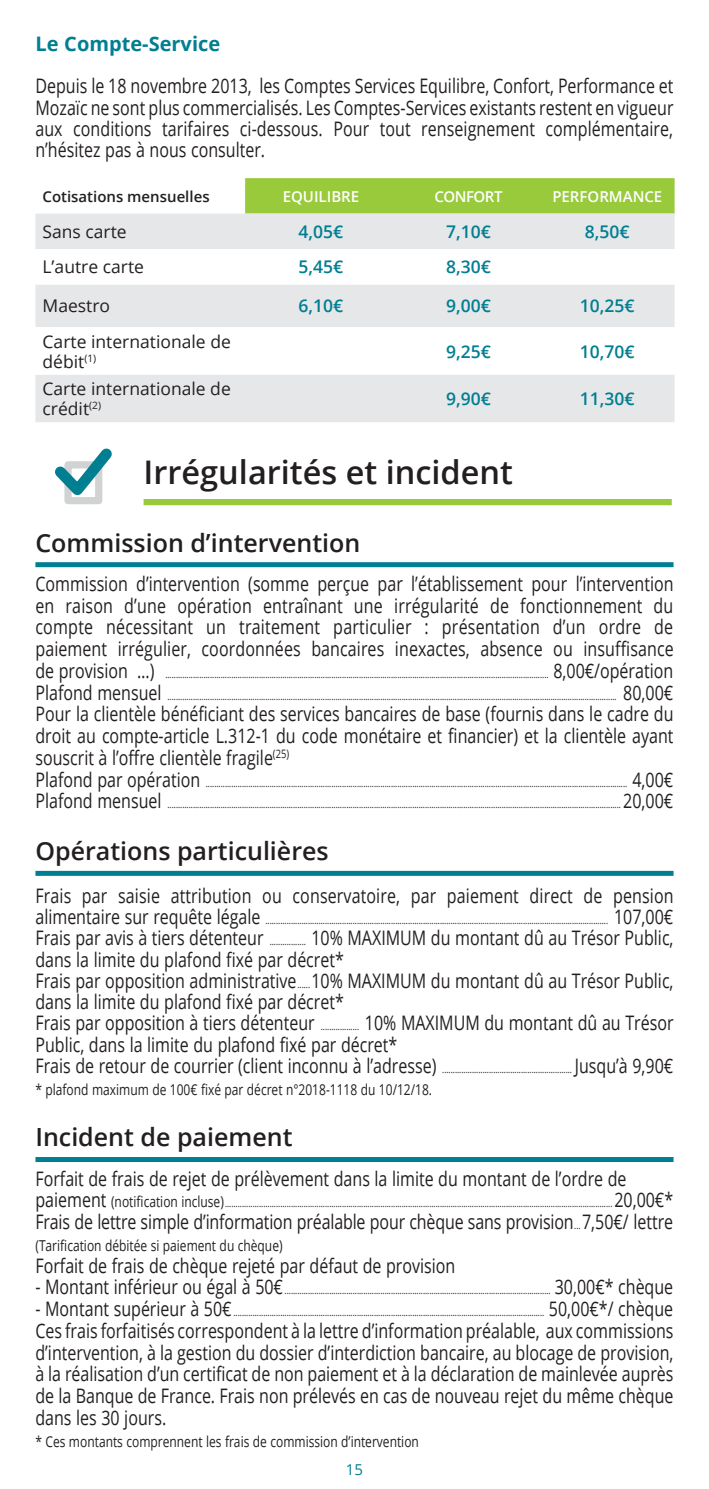
<style>
.page{position:relative;width:709px;height:1489px;background:#fff}
.page>*{position:absolute;margin:0;border:0;box-sizing:border-box;transform-origin:0 0}
.t1{font:600 32.5px "Open Sans";color:#231f20}
.t2{font:600 25px "Open Sans";color:#231f20}
.t3{font:20px/21.8px "Open Sans";color:#231f20;text-align:justify;scale:.8 1}
.t4{font:700 20px "Open Sans";color:#007e92}
.t5{font:17.5px/20px "Open Sans";color:#231f20}
.t6{font:600 17.5px "Open Sans";color:#007e92}
.t7{font:15px "Open Sans";color:#231f20;scale:.8 1}
.t8{font:600 15px "Open Sans";color:#231f20}
.t9{font:600 15px "Open Sans";color:#fff}
.t10{font:600 15px "Open Sans";letter-spacing:-.03em;color:#fff}
.t11{font:15px "Open Sans";color:#007e92}
.t12{font:10px/21.8px "Open Sans";color:#231f20;scale:.8 1}
.s1{font-size:20px}
.s2{font-size:10px}
.s3{font-size:15px}
</style>
<div class="page">
<div style="left:35px;top:562px;width:638px;height:5px;background:#007e92"></div>
<div style="left:35px;top:870px;width:638px;height:5px;background:#007e92"></div>
<div style="left:35px;top:1156px;width:638px;height:5px;background:#007e92"></div>
<svg style="left:55px;top:448px;width:57px;height:57px"></svg>
<div style="left:144px;top:499px;width:527px;height:6px;background:#99ca3b"></div>
<div style="left:245px;top:178px;width:429px;height:35px;background:#99ca3b"></div>
<div style="left:35px;top:213px;width:639px;height:209px;background:#e6e7e9"></div>
<svg style="left:35px;top:249px;width:639px;height:35px"></svg>
<svg style="left:35px;top:327px;width:639px;height:47px"></svg>
<h3 class="t4" style="left:35px;top:29px;width:186px">Le Compte-Service</h3>
<p class="t3" style="left:35px;top:75px;width:799px">Depuis le 18 novembre 2013, les Comptes Services Equilibre, Confort, Performance et Mozaïc ne sont plus commercialisés. Les Comptes-Services existants restent en vigueur aux conditions tarifaires ci-dessous. Pour tout renseignement complémentaire, n’hésitez pas à nous consulter.</p>
<h3 class="t8" style="left:43px;top:186px;width:169px">Cotisations mensuelles</h3>
<h3 class="t9" style="left:283px;top:186px;width:78px">EQUILIBRE</h3>
<h3 class="t10" style="left:434px;top:186px;width:70px">CONFORT</h3>
<h3 class="t9" style="left:552px;top:186px;width:111px">PERFORMANCE</h3>
<h3 class="t5" style="left:43px;top:221px;width:86px">Sans carte</h3>
<h3 class="t6" style="left:298px;top:220px;width:46px">4,05€</h3>
<h3 class="t6" style="left:446px;top:220px;width:46px">7,10€</h3>
<h3 class="t6" style="left:585px;top:220px;width:46px">8,50€</h3>
<h3 class="t5" style="left:43px;top:257px;width:103px">L’autre carte</h3>
<h3 class="t6" style="left:298px;top:255px;width:46px">5,45€</h3>
<h3 class="t6" style="left:446px;top:255px;width:46px">8,30€</h3>
<h3 class="t5" style="left:43px;top:296px;width:69px">Maestro</h3>
<h3 class="t6" style="left:298px;top:294px;width:46px">6,10€</h3>
<h3 class="t6" style="left:446px;top:294px;width:46px">9,00€</h3>
<h3 class="t6" style="left:580px;top:294px;width:56px">10,25€</h3>
<h3 class="t5" style="left:43px;top:331px;width:190px">Carte internationale de débit<sup>(1)</sup></h3>
<h3 class="t6" style="left:446px;top:339px;width:46px">9,25€</h3>
<h3 class="t6" style="left:580px;top:339px;width:56px">10,70€</h3>
<h3 class="t5" style="left:43px;top:378px;width:190px">Carte internationale de crédit<sup>(2)</sup></h3>
<h3 class="t6" style="left:446px;top:387px;width:46px">9,90€</h3>
<h3 class="t6" style="left:580px;top:387px;width:56px">11,30€</h3>
<h1 class="t1" style="left:144px;top:450px;width:371px">Irrégularités et incident</h1>
<h2 class="t2" style="left:35px;top:525px;width:326px">Commission d’intervention</h2>
<p class="t3" style="left:35px;top:572px;width:799px">Commission d’intervention (somme perçue par l’établissement pour l’intervention en raison d’une opération entraînant une irrégularité de fonctionnement du compte nécessitant un traitement particulier : présentation d’un ordre de paiement irrégulier, coordonnées bancaires inexactes, absence ou insuffisance</p>
<p class="t12" style="left:35px;top:663px;width:798px"><span class="s1">de provision …)</span> .................................................................................................................................................................................... <span class="s1">8,00€/opération<br>Plafond mensuel</span> ................................................................................................................................................................................................................... <span class="s1">80,00€</span></p>
<h3 class="t3" style="left:35px;top:702px;width:799px">Pour la clientèle bénéficiant des services bancaires de base (fournis dans le cadre du droit au compte-article L.312-1 du code monétaire et financier) et la clientèle ayant souscrit à l’offre clientèle fragile<sup>(25)</sup></h3>
<p class="t12" style="left:35px;top:771px;width:798px"><span class="s1">Plafond par opération</span> ...................................................................................................................................................................................................... <span class="s1">4,00€<br>Plafond mensuel</span> ..................................................................................................................................................................................................................... <span class="s1">20,00€</span></p>
<h2 class="t2" style="left:35px;top:834px;width:295px">Opérations particulières</h2>
<h3 class="t3" style="left:35px;top:884px;width:799px">Frais par saisie attribution ou conservatoire, par paiement direct de pension</h3>
<p class="t12" style="left:35px;top:909px;width:798px"><span class="s1">alimentaire sur requête légale</span> ................................................................................................................................................................. <span class="s1">107,00€</span></p>
<p class="t3" style="left:35px;top:926px;width:799px;text-align:left">Frais par avis à tiers détenteur <span class="s2">.................</span> 10% MAXIMUM du montant dû au Trésor Public, dans la limite du plafond fixé par décret*<br>Frais par opposition administrative<span class="s2">......</span>10% MAXIMUM du montant dû au Trésor Public, dans la limite du plafond fixé par décret*<br>Frais par opposition à tiers détenteur <span class="s2">..................</span> 10% MAXIMUM du montant dû au Trésor Public, dans la limite du plafond fixé par décret*</p>
<p class="t12" style="left:35px;top:1058px;width:798px"><span class="s1">Frais de retour de courrier (client inconnu à l’adresse)</span> ............................................................. <span class="s1">Jusqu’à 9,90€</span></p>
<h3 class="t7" style="left:35px;top:1078px;width:497px">* plafond maximum de 100€ fixé par décret n°2018-1118 du 10/12/18.</h3>
<h2 class="t2" style="left:35px;top:1120px;width:258px">Incident de paiement</h2>
<h3 class="t3" style="left:35px;top:1166px;width:740px">Forfait de frais de rejet de prélèvement dans la limite du montant de l’ordre de</h3>
<p class="t12" style="left:35px;top:1192px;width:798px"><span class="s1">paiement</span> <span class="s3">(notification incluse)</span>...................................................................................................................................................................................... <span class="s1">20,00€*</span></p>
<h3 class="t3" style="left:35px;top:1210px;width:798px">Frais de lettre simple d’information préalable pour chèque sans provision<span class="s2">...</span> 7,50€/ lettre</h3>
<h3 class="t7" style="left:35px;top:1235px;width:310px">(Tarification débitée si paiement du chèque)</h3>
<h3 class="t3" style="left:35px;top:1253px;width:526px">Forfait de frais de chèque rejeté par défaut de provision</h3>
<p class="t12" style="left:35px;top:1279px;width:798px"><span class="s1">- Montant inférieur ou égal à 50€</span> ............................................................................................................................. <span class="s1">30,00€* chèque</span></p>
<p class="t12" style="left:35px;top:1301px;width:798px"><span class="s1">- Montant supérieur à 50€</span> .................................................................................................................................................. <span class="s1">50,00€*/ chèque</span></p>
<p class="t3" style="left:35px;top:1319px;width:799px">Ces frais forfaitisés correspondent à la lettre d’information préalable, aux commissions d’intervention, à la gestion du dossier d’interdiction bancaire, au blocage de provision, à la réalisation d’un certificat de non paiement et à la déclaration de mainlevée auprès de la Banque de France. Frais non prélevés en cas de nouveau rejet du même chèque dans les 30 jours.</p>
<h3 class="t7" style="left:35px;top:1430px;width:481px">* Ces montants comprennent les frais de commission d’intervention</h3>
<h3 class="t11" style="left:346px;top:1458px;width:19px">15</h3>
</div>
